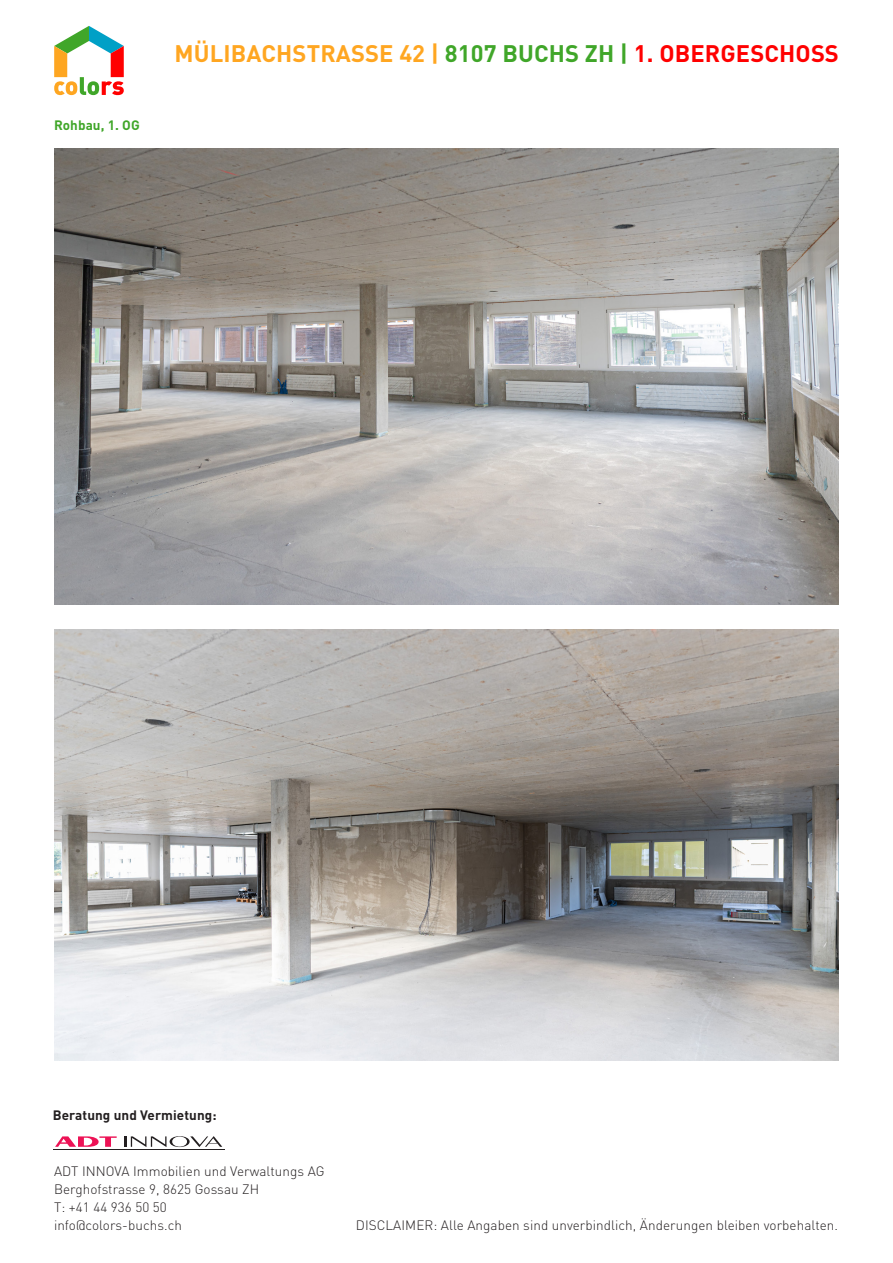
<style>
.page{position:relative;width:893px;height:1263px;background:#fff}
.page>*{position:absolute;margin:0;border:0;box-sizing:border-box;transform-origin:0 0}
.t1{font:700 23.7px "DIN";letter-spacing:.005em;color:#ffa621}
.t2{font:300 13.5px/18px "DIN";letter-spacing:.005em;color:#231f20}
.t3{font:700 13.5px "DIN";letter-spacing:.005em;color:#231f20}
.t4{font:700 13.5px "DIN";letter-spacing:.005em;color:#40a629}
.s1{color:#40a629}
.s2{color:#f00}
</style>
<div class="page">
<svg style="left:54px;top:26px;width:70px;height:69px"></svg>
<svg style="left:55px;top:1136px;width:62px;height:11px"></svg>
<svg style="left:124px;top:1136px;width:98px;height:11px"></svg>
<hr style="left:53px;top:1149px;width:172px;height:1px;background:#231f20">
<img style="left:54px;top:149px;width:785px;height:456px">
<img style="left:54px;top:629px;width:785px;height:431px">
<p class="t4" style="left:54px;top:117px;width:87px">Rohbau, 1. OG</p>
<h1 class="t1" style="left:174px;top:38px;width:666px">MÜLIBACHSTRASSE 42 | <span class="s1">8107 BUCHS ZH |</span> <span class="s2">1. OBERGESCHOSS</span></h1>
<p class="t3" style="left:53px;top:1107px;width:165px">Beratung und Vermietung:</p>
<p class="t2" style="left:54px;top:1162px;width:272px">ADT INNOVA Immobilien und Verwaltungs AG<br>Berghofstrasse 9, 8625 Gossau ZH<br>T: +41 44 936 50 50<br>info@colors-buchs.ch</p>
<p class="t2" style="left:356px;top:1216px;width:484px">DISCLAIMER: Alle Angaben sind unverbindlich, Änderungen bleiben vorbehalten.</p>
</div>
